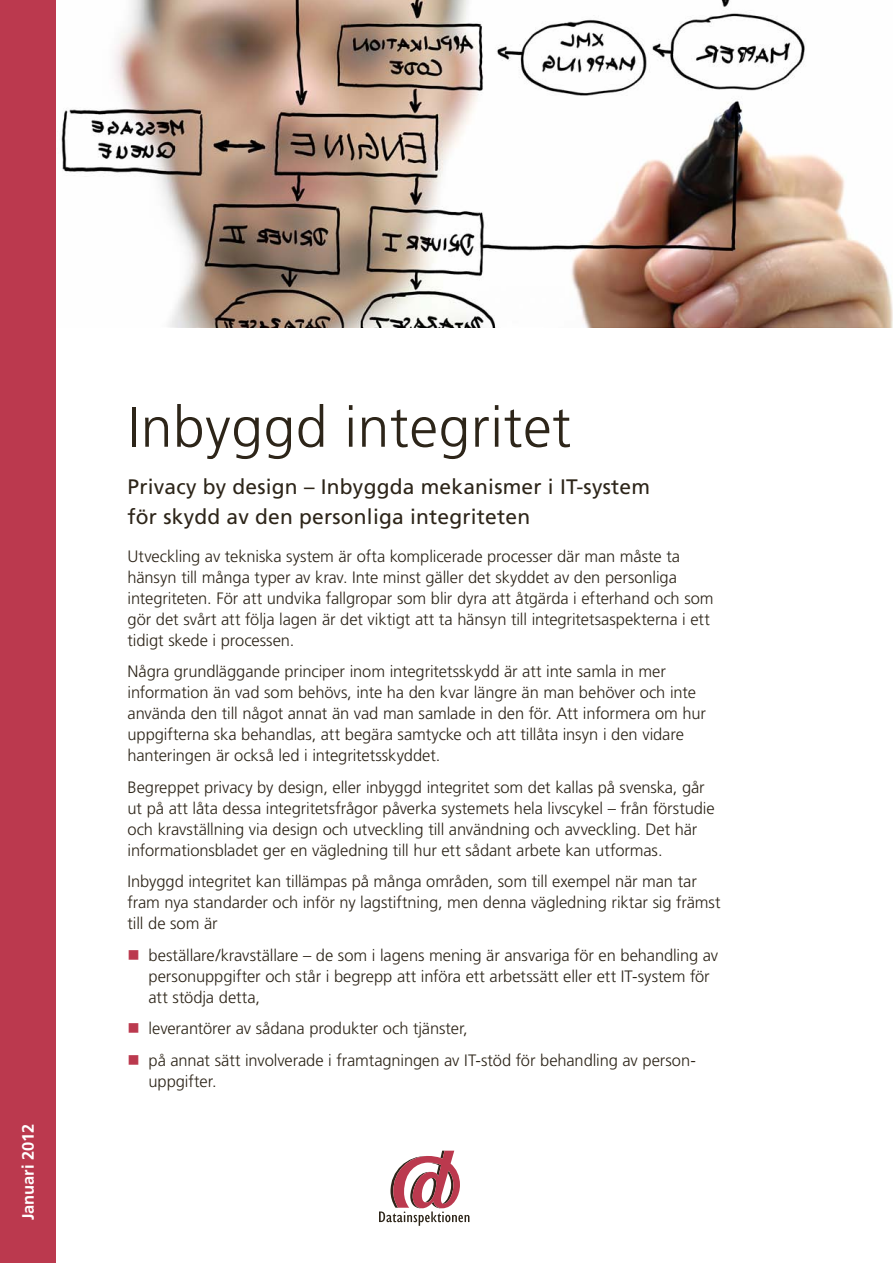
<style>
.page{position:relative;width:893px;height:1263px;background:#fff}
.page>*{position:absolute;margin:0;border:0;box-sizing:border-box;transform-origin:0 0}
.t1{font:300 57px "Frutiger";letter-spacing:.01em;color:#2d2519}
.t2{font:21px/30px "Frutiger";letter-spacing:.01em;color:#2d2519}
.t3{font:300 16.5px/21px "Frutiger";letter-spacing:-.005em;color:#2d2519}
.t4{font:700 16.5px "Frutiger";color:#fff}
</style>
<div class="page">
<img style="left:55px;top:0;width:838px;height:327px">
<div style="left:0;top:0;width:55px;height:1263px;background:#bb394e"></div>
<svg style="left:379px;top:1151px;width:90px;height:75px"></svg>
<p class="t4" style="left:18px;top:1220px;width:98px;rotate:-90deg">Januari 2012</p>
<h1 class="t1" style="left:128px;top:395px;width:445px">Inbyggd integritet</h1>
<p class="t2" style="left:128px;top:472px;width:524px">Privacy by design – Inbyggda mekanismer i IT-system för skydd av den personliga integriteten</p>
<p class="t3" style="left:128px;top:546px;width:588px">Utveckling av tekniska system är ofta komplicerade processer där man måste ta hänsyn till många typer av krav. Inte minst gäller det skyddet av den personliga integriteten. För att undvika fallgropar som blir dyra att åtgärda i efterhand och som gör det svårt att följa lagen är det viktigt att ta hänsyn till integritetsaspekterna i ett tidigt skede i processen.</p>
<p class="t3" style="left:128px;top:661px;width:580px">Några grundläggande principer inom integritetsskydd är att inte samla in mer information än vad som behövs, inte ha den kvar längre än man behöver och inte använda den till något annat än vad man samlade in den för. Att informera om hur uppgifterna ska behandlas, att begära samtycke och att tillåta insyn i den vidare hanteringen är också led i integritetsskyddet.</p>
<p class="t3" style="left:128px;top:777px;width:589px">Begreppet privacy by design, eller inbyggd integritet som det kallas på svenska, går ut på att låta dessa integritetsfrågor påverka systemets hela livscykel – från förstudie och kravställning via design och utveckling till användning och avveckling. Det här informationsbladet ger en vägledning till hur ett sådant arbete kan utformas.</p>
<p class="t3" style="left:128px;top:871px;width:594px">Inbyggd integritet kan tillämpas på många områden, som till exempel när man tar fram nya standarder och inför ny lagstiftning, men denna vägledning riktar sig främst till de som är</p>
<p class="t3" style="left:149px;top:945px;width:571px">beställare/kravställare – de som i lagens mening är ansvariga för en behandling av personuppgifter och står i begrepp att införa ett arbetssätt eller ett IT-system för att stödja detta,</p>
<p class="t3" style="left:149px;top:1013px;width:549px;line-height:31.5px">leverantörer av sådana produkter och tjänster,<br>på annat sätt involverade i framtagningen av IT-stöd för behandling av person-</p>
<p class="t3" style="left:149px;top:1071px;width:70px">uppgifter.</p>
</div>
